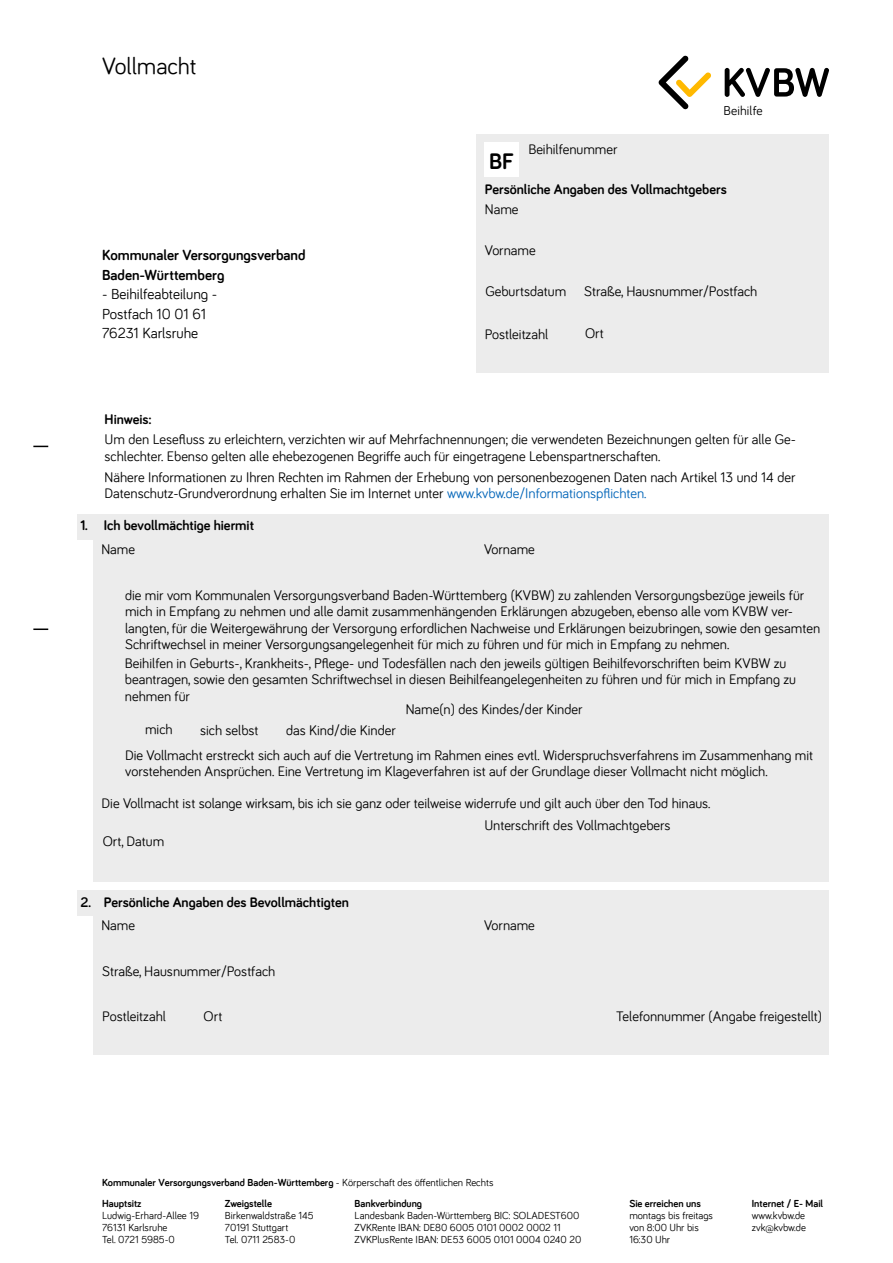
<style>
.page{position:relative;width:893px;height:1263px;background:#fff}
.page>*{position:absolute;margin:0;border:0;box-sizing:border-box;transform-origin:0 0}
.Formatgruppe_1_H1_Überschrift{font:24px "Bariol";color:#000}
.t1{font:700 23.25px "Bariol";color:#000}
.P_Adressfeld_Regular{font:15px "Bariol";color:#000}
.P_Adressfeld_fett{font:700 15px "Bariol";color:#000}
.Formatgruppe_1_H2_Hinweise_9_5_11{font:14.25px/16.5px "Bariol";color:#000}
.Formatgruppe_1_P_Hinweise_Regular{font:14.25px/16.5px "Bariol";color:#000}
.Formatgruppe_1_P_Form_reg{font:14.25px "Bariol";color:#000}
.Formatgruppe_1_H2_Hinweise_9_5_11-2{font:700 14.25px "Bariol";color:#000}
.t2{font:13.35px "Bariol";letter-spacing:.01em;color:#000}
.Formatgruppe_1_fußzeile{font:10.5px/12px "Bariol";color:#000}
.Formatgruppe_1_fußzeile-2{font:700 10.5px "Bariol";color:#000}
.s1{color:#0064b8}
.s2{font-weight:400}
</style>
<div class="page">
<svg style="left:33px;top:446px;width:15px;height:1px"></svg>
<svg style="left:33px;top:628px;width:15px;height:2px"></svg>
<div style="left:94px;top:514px;width:735px;height:367px;background:#ececec"></div>
<div style="left:77px;top:514px;width:17px;height:25px;background:#ececec"></div>
<div style="left:94px;top:890px;width:735px;height:165px;background:#ececec"></div>
<div style="left:77px;top:890px;width:17px;height:25px;background:#ececec"></div>
<div style="left:476px;top:134px;width:353px;height:239px;background:#ececec"></div>
<svg style="left:658px;top:55px;width:53px;height:54px"></svg>
<svg style="left:725px;top:68px;width:104px;height:29px"></svg>
<div style="left:485px;top:143px;width:34px;height:34px;background:#fff"></div>
<h1 class="Formatgruppe_1_H1_Überschrift" style="left:102px;top:50px;width:96px">Vollmacht</h1>
<p class="P_Adressfeld_fett" style="left:102px;top:245px;width:205px">Kommunaler Versorgungsverband</p>
<p class="P_Adressfeld_fett" style="left:102px;top:264px;width:124px">Baden-Württemberg</p>
<p class="P_Adressfeld_Regular" style="left:102px;top:284px;width:117px">- Beihilfeabteilung -</p>
<p class="P_Adressfeld_Regular" style="left:102px;top:303px;width:106px">Postfach 10 01 61</p>
<p class="P_Adressfeld_Regular" style="left:102px;top:323px;width:98px">76231 Karlsruhe</p>
<p class="t2" style="left:723px;top:102px;width:41px">Beihilfe</p>
<p class="Formatgruppe_1_P_Form_reg" style="left:528px;top:139px;width:91px">Beihilfenummer</p>
<p class="t1" style="left:489px;top:145px;width:27px">BF</p>
<h2 class="Formatgruppe_1_H2_Hinweise_9_5_11-2" style="left:485px;top:180px;width:243px">Persönliche Angaben des Vollmachtgebers</h2>
<p class="Formatgruppe_1_P_Form_reg" style="left:485px;top:200px;width:35px">Name</p>
<p class="Formatgruppe_1_P_Form_reg" style="left:485px;top:241px;width:52px">Vorname</p>
<p class="Formatgruppe_1_P_Form_reg" style="left:485px;top:282px;width:82px">Geburtsdatum</p>
<p class="Formatgruppe_1_P_Form_reg" style="left:584px;top:282px;width:175px">Straße, Hausnummer/Postfach</p>
<p class="Formatgruppe_1_P_Form_reg" style="left:485px;top:325px;width:65px">Postleitzahl</p>
<p class="Formatgruppe_1_P_Form_reg" style="left:585px;top:323px;width:20px">Ort</p>
<h2 class="Formatgruppe_1_H2_Hinweise_9_5_11-2" style="left:105px;top:409px;width:49px">Hinweis:</h2>
<p class="Formatgruppe_1_P_Hinweise_Regular" style="left:105px;top:431px;width:693px">Um den Lesefluss zu erleichtern, verzichten wir auf Mehrfachnennungen; die verwendeten Bezeichnungen gelten für alle Ge&shy;schlechter. Ebenso gelten alle ehebezogenen Begriffe auch für eingetragene Lebenspartnerschaften.</p>
<p class="Formatgruppe_1_P_Hinweise_Regular" style="left:105px;top:468px;width:692px">Nähere Informationen zu Ihren Rechten im Rahmen der Erhebung von personenbezogenen Daten nach Artikel 13 und 14 der<br>Datenschutz-Grundverordnung erhalten Sie im Internet unter <span class="s1">www.kvbw.de/Informationspflichten.</span></p>
<h2 class="Formatgruppe_1_H2_Hinweise_9_5_11-2" style="left:80px;top:516px;width:175px">1. Ich bevollmächtige hiermit</h2>
<p class="Formatgruppe_1_P_Form_reg" style="left:101px;top:540px;width:35px">Name</p>
<p class="Formatgruppe_1_P_Form_reg" style="left:484px;top:540px;width:52px">Vorname</p>
<h2 class="Formatgruppe_1_H2_Hinweise_9_5_11" style="left:125px;top:586px;width:697px">die mir vom Kommunalen Versorgungsverband Baden-Württemberg (KVBW) zu zahlenden Versorgungsbezüge jeweils für mich in Empfang zu nehmen und alle damit zusammenhängenden Erklärungen abzugeben, ebenso alle vom KVBW ver&shy;langten, für die Weitergewährung der Versorgung erfordlichen Nachweise und Erklärungen beizubringen, sowie den gesamten Schriftwechsel in meiner Versorgungsangelegenheit für mich zu führen und für mich in Empfang zu nehmen.</h2>
<h2 class="Formatgruppe_1_H2_Hinweise_9_5_11" style="left:125px;top:654px;width:673px">Beihilfen in Geburts-, Krankheits-, Pflege- und Todesfällen nach den jeweils gültigen Beihilfevorschriften beim KVBW zu beantragen, sowie den gesamten Schriftwechsel in diesen Beihilfeangelegenheiten zu führen und für mich in Empfang zu nehmen für</h2>
<p class="Formatgruppe_1_P_Form_reg" style="left:145px;top:719px;width:29px">mich</p>
<p class="Formatgruppe_1_P_Form_reg" style="left:406px;top:700px;width:178px">Name(n) des Kindes/der Kinder</p>
<p class="Formatgruppe_1_P_Form_reg" style="left:286px;top:721px;width:111px">das Kind/die Kinder</p>
<h2 class="Formatgruppe_1_H2_Hinweise_9_5_11" style="left:125px;top:746px;width:689px">Die Vollmacht erstreckt sich auch auf die Vertretung im Rahmen eines evtl. Widerspruchsverfahrens im Zusammenhang mit vorstehenden Ansprüchen. Eine Vertretung im Klageverfahren ist auf der Grundlage dieser Vollmacht nicht möglich.</h2>
<h2 class="Formatgruppe_1_H2_Hinweise_9_5_11" style="left:102px;top:794px;width:610px">Die Vollmacht ist solange wirksam, bis ich sie ganz oder teilweise widerrufe und gilt auch über den Tod hinaus.</h2>
<p class="Formatgruppe_1_P_Form_reg" style="left:200px;top:721px;width:60px">sich selbst</p>
<p class="Formatgruppe_1_P_Form_reg" style="left:103px;top:832px;width:63px">Ort, Datum</p>
<h2 class="Formatgruppe_1_H2_Hinweise_9_5_11-2" style="left:80px;top:892px;width:270px">2. Persönliche Angaben des Bevollmächtigten</h2>
<p class="Formatgruppe_1_P_Form_reg" style="left:484px;top:816px;width:188px">Unterschrift des Vollmachtgebers</p>
<p class="Formatgruppe_1_P_Form_reg" style="left:101px;top:916px;width:35px">Name</p>
<p class="Formatgruppe_1_P_Form_reg" style="left:484px;top:916px;width:52px">Vorname</p>
<p class="Formatgruppe_1_P_Form_reg" style="left:102px;top:961px;width:175px">Straße, Hausnummer/Postfach</p>
<p class="Formatgruppe_1_P_Form_reg" style="left:102px;top:1007px;width:65px">Postleitzahl</p>
<p class="Formatgruppe_1_P_Form_reg" style="left:204px;top:1007px;width:20px">Ort</p>
<p class="Formatgruppe_1_P_Form_reg" style="left:616px;top:1007px;width:207px">Telefonnummer (Angabe freigestellt)</p>
<h1 class="Formatgruppe_1_fußzeile-2" style="left:102px;top:1175px;width:393px">Kommunaler Versorgungsverband Baden-Württemberg <span class="s2">- Körperschaft des öffentlichen Rechts</span></h1>
<h1 class="Formatgruppe_1_fußzeile-2" style="left:102px;top:1197px;width:41px">Hauptsitz</h1>
<h1 class="Formatgruppe_1_fußzeile" style="left:102px;top:1209px;width:98px">Ludwig-Erhard-Allee 19</h1>
<h1 class="Formatgruppe_1_fußzeile" style="left:102px;top:1221px;width:67px">76131 Karlsruhe</h1>
<h1 class="Formatgruppe_1_fußzeile" style="left:102px;top:1233px;width:74px">Tel. 0721 5985-0</h1>
<h1 class="Formatgruppe_1_fußzeile-2" style="left:225px;top:1197px;width:49px">Zweigstelle</h1>
<h1 class="Formatgruppe_1_fußzeile" style="left:225px;top:1209px;width:90px">Birkenwaldstraße 145</h1>
<h1 class="Formatgruppe_1_fußzeile" style="left:225px;top:1221px;width:65px">70191 Stuttgart</h1>
<h1 class="Formatgruppe_1_fußzeile" style="left:225px;top:1233px;width:72px">Tel. 0711 2583-0</h1>
<h1 class="Formatgruppe_1_fußzeile-2" style="left:355px;top:1197px;width:69px">Bankverbindung</h1>
<h1 class="Formatgruppe_1_fußzeile" style="left:355px;top:1209px;width:226px">Landesbank Baden-Württemberg BIC: SOLADEST600</h1>
<h1 class="Formatgruppe_1_fußzeile" style="left:355px;top:1221px;width:208px">ZVKRente IBAN: DE80 6005 0101 0002 0002 11</h1>
<h1 class="Formatgruppe_1_fußzeile" style="left:355px;top:1233px;width:228px">ZVKPlusRente IBAN: DE53 6005 0101 0004 0240 20</h1>
<h1 class="Formatgruppe_1_fußzeile-2" style="left:629px;top:1197px;width:73px">Sie erreichen uns</h1>
<h1 class="Formatgruppe_1_fußzeile" style="left:629px;top:1209px;width:85px">montags bis freitags</h1>
<h1 class="Formatgruppe_1_fußzeile" style="left:629px;top:1221px;width:71px">von 8:00 Uhr bis<br>16:30 Uhr</h1>
<h1 class="Formatgruppe_1_fußzeile-2" style="left:752px;top:1197px;width:73px">Internet / E- Mail</h1>
<h1 class="Formatgruppe_1_fußzeile" style="left:752px;top:1209px;width:55px">www.kvbw.de</h1>
<h1 class="Formatgruppe_1_fußzeile" style="left:752px;top:1221px;width:56px">zvk@kvbw.de</h1>
</div>
